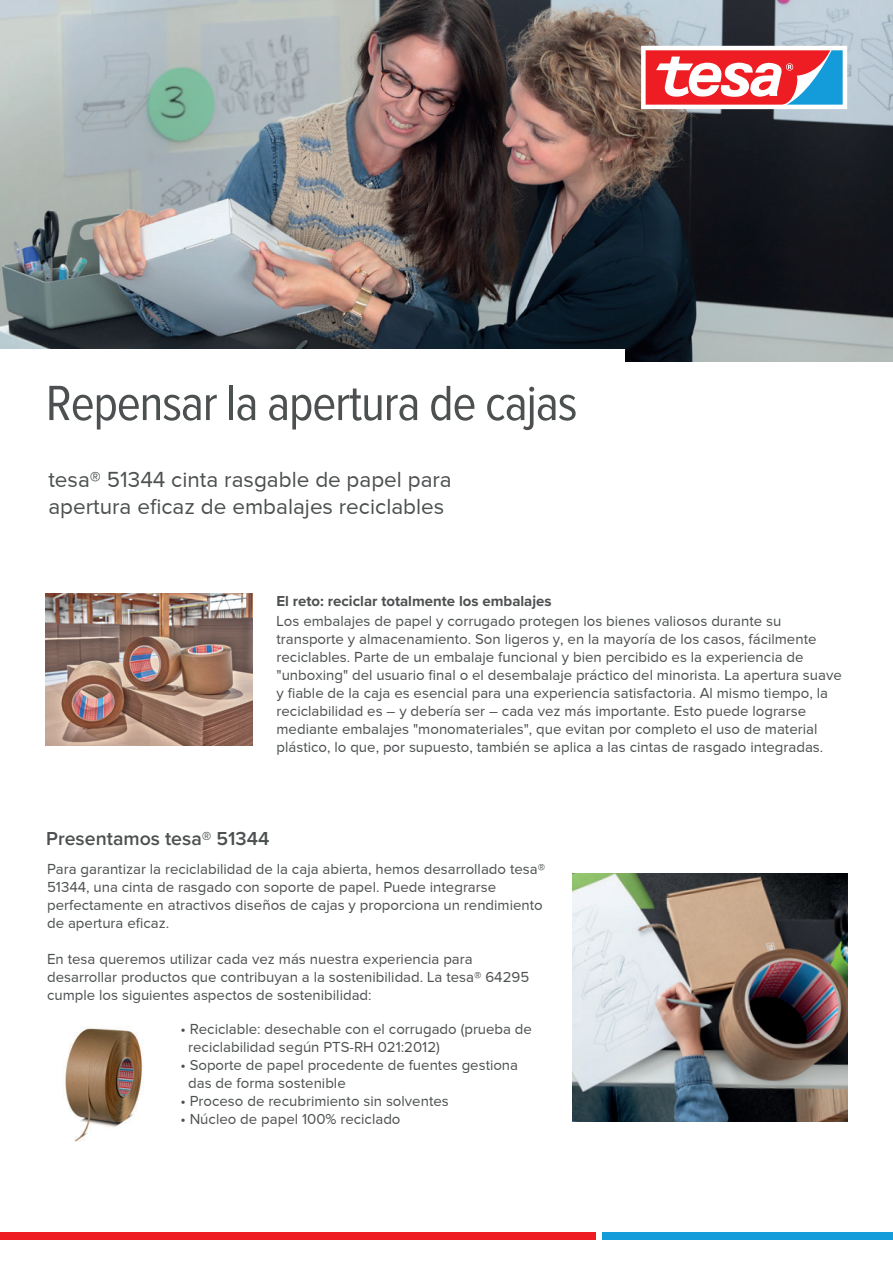
<style>
.page{position:relative;width:893px;height:1263px;background:#fff}
.page>*{position:absolute;margin:0;border:0;box-sizing:border-box;transform-origin:0 0}
.t1{font:51.3px "Proxima Nova Cond";letter-spacing:-.025em;color:#4d5051}
.t2{font:22.5px/27px "Proxima Nova";color:#4d5051}
.t3{font:600 19.5px "Proxima Nova";color:#4d5051}
.t4{font:15px/18px "Proxima Nova";color:#4d5051}
.t5{font:700 15px "Proxima Nova";color:#4d5051}
</style>
<div class="page">
<img style="left:0;top:0;width:893px;height:361px">
<div style="left:0;top:350px;width:624px;height:24px;background:#fff"></div>
<img style="left:46px;top:593px;width:206px;height:152px">
<div style="left:0;top:1232px;width:595px;height:8px;background:#ed1d23"></div>
<div style="left:603px;top:1232px;width:290px;height:8px;background:#139cd9"></div>
<svg style="left:641px;top:46px;width:206px;height:63px"></svg>
<img style="left:573px;top:873px;width:274px;height:248px">
<img style="left:65px;top:1028px;width:78px;height:114px">
<h1 class="t1" style="left:46px;top:374px;width:533px">Repensar la apertura de cajas</h1>
<h2 class="t2" style="left:48px;top:466px;width:405px">tesa® 51344 cinta rasgable de papel para apertura eficaz de embalajes reciclables</h2>
<p class="t5" style="left:276px;top:590px;width:277px">El reto: reciclar totalmente los embalajes</p>
<p class="t4" style="left:277px;top:612px;width:567px">Los embalajes de papel y corrugado protegen los bienes valiosos durante su transporte y almacenamiento. Son ligeros y, en la mayoría de los casos, fácilmente reciclables. Parte de un embalaje funcional y bien percibido es la experiencia de "unboxing" del usuario final o el desembalaje práctico del minorista. La apertura suave y fiable de la caja es esencial para una experiencia satisfactoria. Al mismo tiempo, la reciclabilidad es – y debería ser – cada vez más importante. Esto puede lograrse mediante embalajes "monomateriales", que evitan por completo el uso de material plástico, lo que, por supuesto, también se aplica a las cintas de rasgado integradas.</p>
<h3 class="t3" style="left:46px;top:823px;width:225px">Presentamos tesa® 51344</h3>
<p class="t4" style="left:47px;top:859px;width:500px">Para garantizar la reciclabilidad de la caja abierta, hemos desarrollado tesa® 51344, una cinta de rasgado con soporte de papel. Puede integrarse perfectamente en atractivos diseños de cajas y proporciona un rendimiento de apertura eficaz.</p>
<p class="t4" style="left:47px;top:949px;width:484px">En tesa queremos utilizar cada vez más nuestra experiencia para desarrollar productos que contribuyan a la sostenibilidad. La tesa® 64295 cumple los siguientes aspectos de sostenibilidad:</p>
<p class="t4" style="left:188px;top:1020px;width:345px;text-indent:-8px">• Reciclable: desechable con el corrugado (prueba de reciclabilidad según PTS-RH 021:2012)</p>
<p class="t4" style="left:188px;top:1056px;width:331px;text-indent:-8px">• Soporte de papel procedente de fuentes gestiona das de forma sostenible</p>
<p class="t4" style="left:180px;top:1092px;width:270px">• Proceso de recubrimiento sin solventes</p>
<p class="t4" style="left:180px;top:1110px;width:222px">• Núcleo de papel 100% reciclado</p>
</div>
